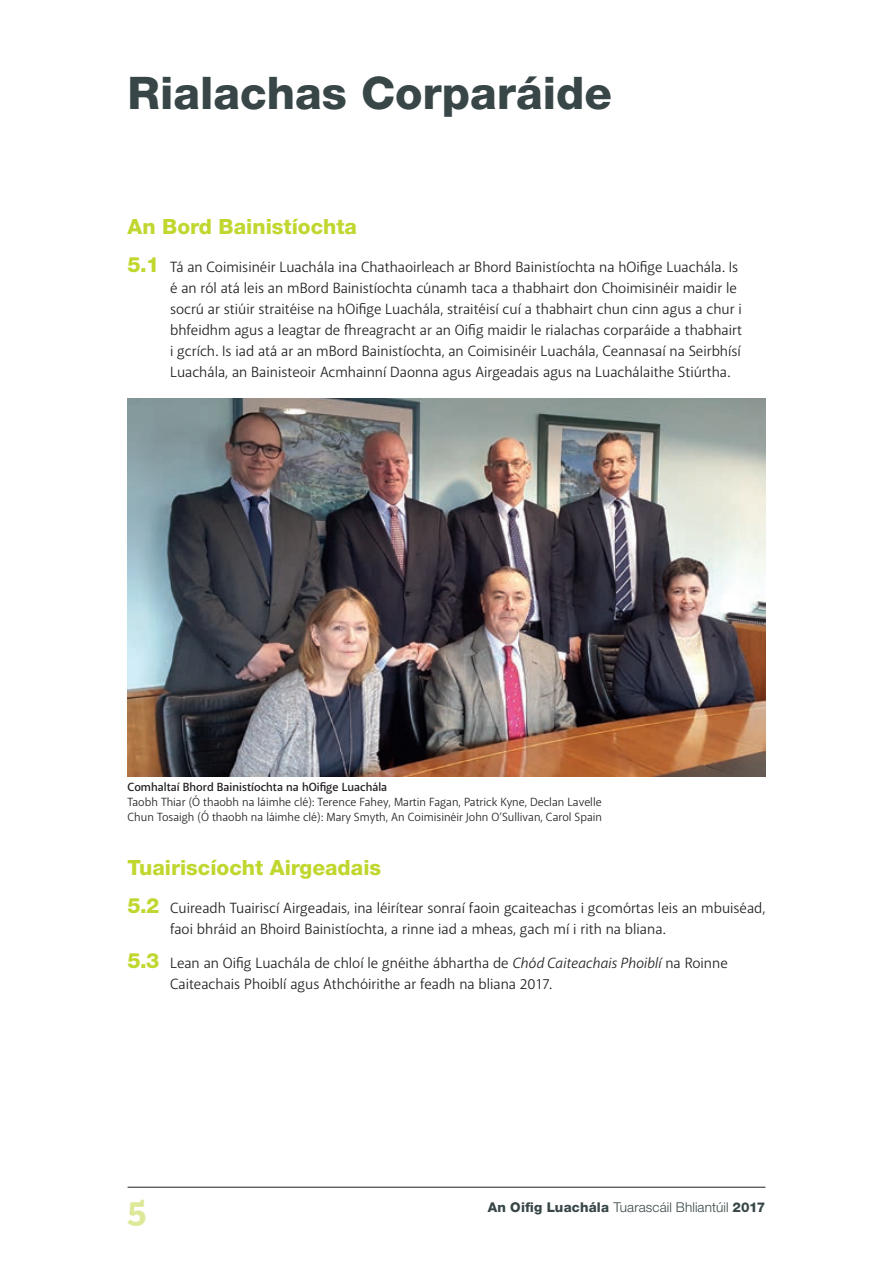
<style>
.page{position:relative;width:893px;height:1263px;background:#fff}
.page>*{position:absolute;margin:0;border:0;box-sizing:border-box;transform-origin:0 0}
.t1{font:800 45px "Helvetica Neue LT Std";color:#384647}
.t2{font:700 36px "Adelle PE";color:#dee899}
.t3{font:800 21px "Helvetica Neue LT Std";color:#c1d72f}
.t4{font:15px/21px "Akagi";color:#231f20}
.t5{font:300 13.5px "Helvetica Neue LT Std";letter-spacing:.01em;color:#384647}
.t6{font:12px/15px "Akagi";color:#231f20}
.t7{font:600 12px "Akagi";color:#231f20}
.s1{font-family:"Helvetica Neue LT Std";font-weight:800;font-size:21px;color:#c1d72f}
.s2{font-style:italic}
.s3{font-weight:800}
</style>
<div class="page">
<hr style="left:128px;top:1187px;width:637px;height:1px;background:#231f20">
<img style="left:128px;top:398px;width:637px;height:378px">
<h1 class="t1" style="left:128px;top:66px;width:486px">Rialachas Corparáide</h1>
<h3 class="t3" style="left:128px;top:214px;width:231px">An Bord Bainistíochta</h3>
<p class="t4" style="left:170px;top:257px;width:573px;text-indent:-43px"><span class="s1">5.1</span> Tá an Coimisinéir Luachála ina Chathaoirleach ar Bhord Bainistíochta na hOifige Luachála. Is é an ról atá leis an mBord Bainistíochta cúnamh taca a thabhairt don Choimisinéir maidir le socrú ar stiúir straitéise na hOifige Luachála, straitéisí cuí a thabhairt chun cinn agus a chur i bhfeidhm agus a leagtar de fhreagracht ar an Oifig maidir le rialachas corparáide a thabhairt i gcrích. Is iad atá ar an mBord Bainistíochta, an Coimisinéir Luachála, Ceannasaí na Seirbhísí Luachála, an Bainisteoir Acmhainní Daonna agus Airgeadais agus na Luachálaithe Stiúrtha.</p>
<p class="t7" style="left:128px;top:780px;width:261px">Comhaltaí Bhord Bainistíochta na hOifige Luachála</p>
<p class="t6" style="left:128px;top:794px;width:476px">Taobh Thiar (Ó thaobh na láimhe clé): Terence Fahey, Martin Fagan, Patrick Kyne, Declan Lavelle<br>Chun Tosaigh (Ó thaobh na láimhe clé): Mary Smyth, An Coimisinéir John O’Sullivan, Carol Spain</p>
<h3 class="t3" style="left:128px;top:855px;width:255px">Tuairiscíocht Airgeadais</h3>
<p class="t4" style="left:170px;top:897px;width:597px;text-indent:-43px"><span class="s1">5.2</span> Cuireadh Tuairiscí Airgeadais, ina léirítear sonraí faoin gcaiteachas i gcomórtas leis an mbuiséad, faoi bhráid an Bhoird Bainistíochta, a rinne iad a mheas, gach mí i rith na bliana.</p>
<p class="t4" style="left:170px;top:952px;width:559px;text-indent:-43px"><span class="s1">5.3</span> Lean an Oifig Luachála de chloí le gnéithe ábhartha de <span class="s2">Chód Caiteachais Phoiblí</span> na Roinne<br>Caiteachais Phoiblí agus Athchóirithe ar feadh na bliana 2017.</p>
<h2 class="t2" style="left:128px;top:1184px;width:21px">5</h2>
<p class="t5" style="left:488px;top:1198px;width:279px"><span class="s3">An Oifig Luachála</span> Tuarascáil Bhliantúil <span class="s3">2017</span></p>
</div>
